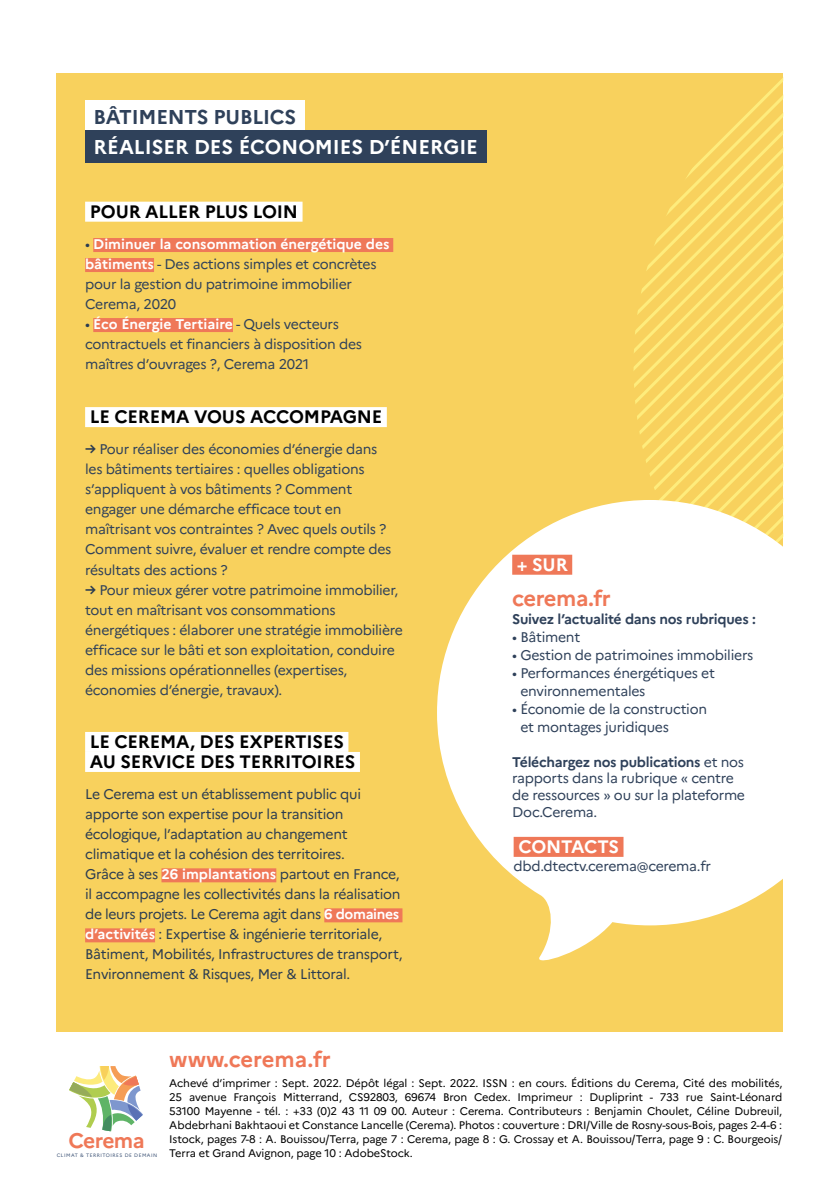
<style>
.page{position:relative;width:840px;height:1191px;background:#fff}
.page>*{position:absolute;margin:0;border:0;box-sizing:border-box;transform-origin:0 0}
.t1{font:700 22px "Marianne";letter-spacing:-.015em;color:#ef7858}
.t2{font:700 21px "Marianne";letter-spacing:-.04em;color:#ef7857}
.lig3{font:700 20px "Marianne";color:#fff}
.lig1{font:700 20px "Marianne";letter-spacing:-.01em;color:#2f415a}
._4E_COUV_SURLIGNÉ_BL{font:700 18px/20px "Marianne";letter-spacing:-.01em;color:#000}
._4E_COUV_SURLIGNE_OR{font:700 18px "Marianne";letter-spacing:-.01em;color:#fff}
._4E_COUV_bleu_REGULA{font:14px/20px "Marianne";letter-spacing:-.02em;color:#2f415a}
._4E_COUV_bleu_REGULA-2{font:14px/20px "Marianne";letter-spacing:-.02em;color:#2b3c51}
._4e_couv_txt_bleu{font:14px/16.8px "Marianne";letter-spacing:-.02em;color:#2f415a}
._4e_couv_txt_bleu-2{font:700 14px "Marianne";letter-spacing:-.02em;color:#2f415a}
.t3{font:11px/14px "Marianne";letter-spacing:-.01em;color:#000;text-align:justify}
.t4{font:5px "Marianne";letter-spacing:.1em;color:#405678}
.s1{color:#2b3c51}
.s2{font-weight:700;color:#fff}
.s3{font-weight:700;color:#2b3c51}
.s4{font-weight:700}
</style>
<div class="page">
<div style="left:57px;top:74px;width:725px;height:958px;background:#f8d15d"></div>
<svg style="left:633px;top:73px;width:149px;height:427px"></svg>
<svg style="left:437px;top:500px;width:347px;height:467px;fill:#fff"></svg>
<div style="left:85px;top:732px;width:263px;height:20px;background:#fff"></div>
<div style="left:85px;top:752px;width:275px;height:20px;background:#fff"></div>
<div style="left:161px;top:868px;width:115px;height:14px;background:#ef7858"></div>
<div style="left:324px;top:908px;width:78px;height:14px;background:#ef7858"></div>
<div style="left:85px;top:928px;width:70px;height:14px;background:#ef7858"></div>
<div style="left:85px;top:101px;width:220px;height:32px;background:#fff"></div>
<div style="left:85px;top:131px;width:401px;height:32px;background:#2f415a"></div>
<div style="left:512px;top:555px;width:60px;height:20px;background:#ef7858"></div>
<div style="left:513px;top:837px;width:110px;height:20px;background:#ef7858"></div>
<div style="left:85px;top:202px;width:217px;height:20px;background:#fff"></div>
<div style="left:93px;top:238px;width:300px;height:14px;background:#ef7858"></div>
<div style="left:85px;top:258px;width:69px;height:14px;background:#ef7858"></div>
<div style="left:93px;top:318px;width:140px;height:14px;background:#ef7858"></div>
<div style="left:85px;top:407px;width:301px;height:20px;background:#fff"></div>
<svg style="left:69px;top:1066px;width:74px;height:65px"></svg>
<p class="lig1" style="left:94px;top:105px;width:204px">BÂTIMENTS PUBLICS</p>
<p class="lig3" style="left:94px;top:135px;width:385px">RÉALISER DES ÉCONOMIES D’ÉNERGIE</p>
<p class="_4E_COUV_SURLIGNÉ_BL" style="left:90px;top:201px;width:210px">POUR ALLER PLUS LOIN</p>
<p class="_4E_COUV_bleu_REGULA" style="left:85px;top:234px;width:306px"><span class="s1">•</span> <span class="s2">Diminuer la consommation énergétique des bâtiments</span> - Des actions simples et concrètes pour la gestion du patrimoine immobilier Cerema, 2020</p>
<p class="_4E_COUV_bleu_REGULA" style="left:85px;top:314px;width:278px"><span class="s1">•</span> <span class="s2">Éco Énergie Tertiaire</span> - Quels vecteurs contractuels et financiers à disposition des maîtres d’ouvrages ?, Cerema 2021</p>
<p class="_4E_COUV_SURLIGNÉ_BL" style="left:90px;top:407px;width:294px">LE CEREMA VOUS ACCOMPAGNE</p>
<p class="_4E_COUV_bleu_REGULA" style="left:85px;top:439px;width:308px"><span class="s3">→</span> Pour réaliser des économies d’énergie dans les bâtiments tertiaires : quelles obligations s’appliquent à vos bâtiments ? Comment engager une démarche efficace tout en maîtrisant vos contraintes ? Avec quels outils ?<br>Comment suivre, évaluer et rendre compte des résultats des actions ?</p>
<p class="_4E_COUV_bleu_REGULA" style="left:85px;top:579px;width:319px"><span class="s3">→</span> Pour mieux gérer votre patrimoine immobilier, tout en maîtrisant vos consommations énergétiques : élaborer une stratégie immobilière efficace sur le bâti et son exploitation, conduire des missions opérationnelles (expertises, économies d’énergie, travaux).</p>
<p class="_4E_COUV_SURLIGNÉ_BL" style="left:90px;top:731px;width:267px">LE CEREMA, DES EXPERTISES<br>AU SERVICE DES TERRITOIRES</p>
<p class="_4E_COUV_bleu_REGULA-2" style="left:85px;top:784px;width:319px">Le Cerema est un établissement public qui apporte son expertise pour la transition écologique, l’adaptation au changement climatique et la cohésion des territoires.<br>Grâce à ses <span class="s2">26 implantations</span> partout en France, il accompagne les collectivités dans la réalisation de leurs projets. Le Cerema agit dans <span class="s2">6 domaines d’activités</span> : Expertise &amp; ingénierie territoriale, Bâtiment, Mobilités, Infrastructures de transport, Environnement &amp; Risques, Mer &amp; Littoral.</p>
<p class="_4E_COUV_SURLIGNE_OR" style="left:516px;top:553px;width:52px">+ SUR</p>
<p class="t1" style="left:512px;top:584px;width:100px">cerema.fr</p>
<p class="_4e_couv_txt_bleu-2" style="left:512px;top:610px;width:245px">Suivez l’actualité dans nos rubriques :</p>
<p class="_4e_couv_txt_bleu" style="left:512px;top:628px;width:69px">• Bâtiment</p>
<p class="_4e_couv_txt_bleu" style="left:512px;top:646px;width:242px">• Gestion de patrimoines immobiliers</p>
<p class="_4e_couv_txt_bleu" style="left:520px;top:664px;width:196px;line-height:18px;text-indent:-8px">• Performances énergétiques et environnementales</p>
<p class="_4e_couv_txt_bleu" style="left:520px;top:700px;width:188px;line-height:18px;text-indent:-8px">• Économie de la construction et montages juridiques</p>
<p class="_4e_couv_txt_bleu" style="left:512px;top:753px;width:234px"><span class="s4">Téléchargez nos publications</span> et nos rapports dans la rubrique « centre de ressources » ou sur la plateforme<br>Doc.Cerema.</p>
<p class="_4E_COUV_SURLIGNE_OR" style="left:518px;top:835px;width:102px">CONTACTS</p>
<p class="_4e_couv_txt_bleu" style="left:513px;top:857px;width:199px">dbd.dtectv.cerema@cerema.fr</p>
<p class="t2" style="left:68px;top:1128px;width:78px">Cerema</p>
<p class="t4" style="left:57px;top:1152px;width:102px">CLIMAT &amp; TERRITOIRES DE DEMAIN</p>
<p class="t1" style="left:169px;top:1046px;width:163px">www.cerema.fr</p>
<p class="t3" style="left:169px;top:1076px;width:614px">Achevé d’imprimer : Sept. 2022. Dépôt légal : Sept. 2022. ISSN : en cours. Éditions du Cerema, Cité des mobilités, 25 avenue François Mitterrand, CS92803, 69674 Bron Cedex. Imprimeur : Dupliprint - 733 rue Saint-Léonard 53100 Mayenne - tél. : +33 (0)2 43 11 09 00. Auteur : Cerema. Contributeurs : Benjamin Choulet, Céline Dubreuil, Abdebrhani Bakhtaoui et Constance Lancelle (Cerema). Photos : couverture : DRI/Ville de Rosny-sous-Bois, pages 2-4-6 :<br>Istock, pages 7-8 : A. Bouissou/Terra, page 7 : Cerema, page 8 : G. Crossay et A. Bouissou/Terra, page 9 : C. Bourgeois/ Terra et Grand Avignon, page 10 : AdobeStock.</p>
</div>
